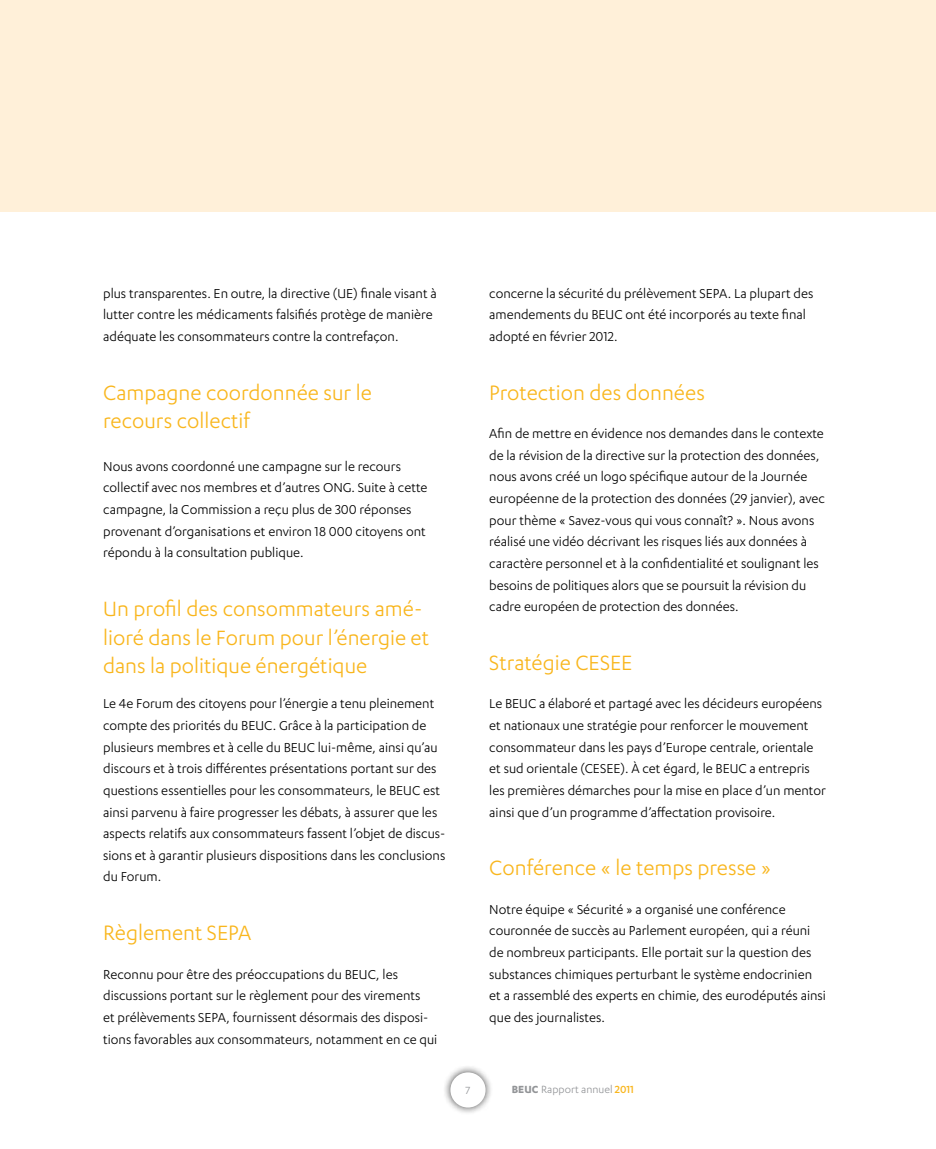
<style>
.page{position:relative;width:936px;height:1149px;background:#fff}
.page>*{position:absolute;margin:0;border:0;box-sizing:border-box;transform-origin:0 0}
.t1{font:24px/28.8px "Karbon";color:#f9b61d}
.t2{font:15px/21.6px "Karbon";color:#000}
.t3{font:12px "Karbon";color:#939598}
.s1{font-weight:700}
.s2{font-weight:500;color:#f9b61d}
</style>
<div class="page">
<div style="left:0;top:0;width:935px;height:212px;background:#fff0d9"></div>
<div style="left:442px;top:1064px;width:51px;height:51px;background:#000;opacity:.75"></div>
<div style="left:450px;top:1071px;width:35px;height:36px;background:#fff;border-radius:50%"></div>
<p class="t2" style="left:103px;top:282px;width:335px">plus transparentes. En outre, la directive (UE) finale visant à lutter contre les médicaments falsifiés protège de manière adéquate les consommateurs contre la contrefaçon.</p>
<h1 class="t1" style="left:103px;top:377px;width:270px">Campagne coordonnée sur le recours collectif</h1>
<p class="t2" style="left:103px;top:455px;width:326px">Nous avons coordonné une campagne sur le recours collectif avec nos membres et d’autres ONG. Suite à cette campagne, la Commission a reçu plus de 300 réponses provenant d’organisations et environ 18 000 citoyens ont répondu à la consultation publique.</p>
<h1 class="t1" style="left:103px;top:593px;width:327px">Un profil des consommateurs amé&shy;lioré dans le Forum pour l’énergie et dans la politique énergétique</h1>
<p class="t2" style="left:103px;top:692px;width:344px">Le 4e Forum des citoyens pour l’énergie a tenu pleinement compte des priorités du BEUC. Grâce à la participation de plusieurs membres et à celle du BEUC lui-même, ainsi qu’au discours et à trois différentes présentations portant sur des questions essentielles pour les consommateurs, le BEUC est ainsi parvenu à faire progresser les débats, à assurer que les aspects relatifs aux consommateurs fassent l’objet de discus&shy;sions et à garantir plusieurs dispositions dans les conclusions du Forum.</p>
<h1 class="t1" style="left:103px;top:917px;width:150px">Règlement SEPA</h1>
<p class="t2" style="left:103px;top:962px;width:335px">Reconnu pour être des préoccupations du BEUC, les discussions portant sur le règlement pour des virements<br>et prélèvements SEPA, fournissent désormais des disposi&shy;tions favorables aux consommateurs, notamment en ce qui</p>
<p class="t2" style="left:489px;top:282px;width:326px">concerne la sécurité du prélèvement SEPA. La plupart des amendements du BEUC ont été incorporés au texte final adopté en février 2012.</p>
<h1 class="t1" style="left:489px;top:377px;width:217px">Protection des données</h1>
<p class="t2" style="left:489px;top:422px;width:337px">Afin de mettre en évidence nos demandes dans le contexte de la révision de la directive sur la protection des données, nous avons créé un logo spécifique autour de la Journée européenne de la protection des données (29 janvier), avec pour thème « Savez-vous qui vous connaît? ». Nous avons réalisé une vidéo décrivant les risques liés aux données à caractère personnel et à la confidentialité et soulignant les besoins de politiques alors que se poursuit la révision du cadre européen de protection des données.</p>
<h1 class="t1" style="left:489px;top:647px;width:145px">Stratégie CESEE</h1>
<p class="t2" style="left:489px;top:692px;width:338px">Le BEUC a élaboré et partagé avec les décideurs européens et nationaux une stratégie pour renforcer le mouvement consommateur dans les pays d’Europe centrale, orientale et sud orientale (CESEE). À cet égard, le BEUC a entrepris les premières démarches pour la mise en place d’un mentor ainsi que d’un programme d’affectation provisoire.</p>
<h1 class="t1" style="left:489px;top:852px;width:283px">Conférence « le temps presse »</h1>
<p class="t2" style="left:489px;top:897px;width:338px">Notre équipe « Sécurité » a organisé une conférence couronnée de succès au Parlement européen, qui a réuni de nombreux participants. Elle portait sur la question des substances chimiques perturbant le système endocrinien et a rassemblé des experts en chimie, des eurodéputés ainsi que des journalistes.</p>
<p class="t3" style="left:465px;top:1083px;width:6px">7</p>
<p class="t3" style="left:512px;top:1082px;width:124px"><span class="s1">BEUC</span> Rapport annuel <span class="s2">2011</span></p>
</div>
